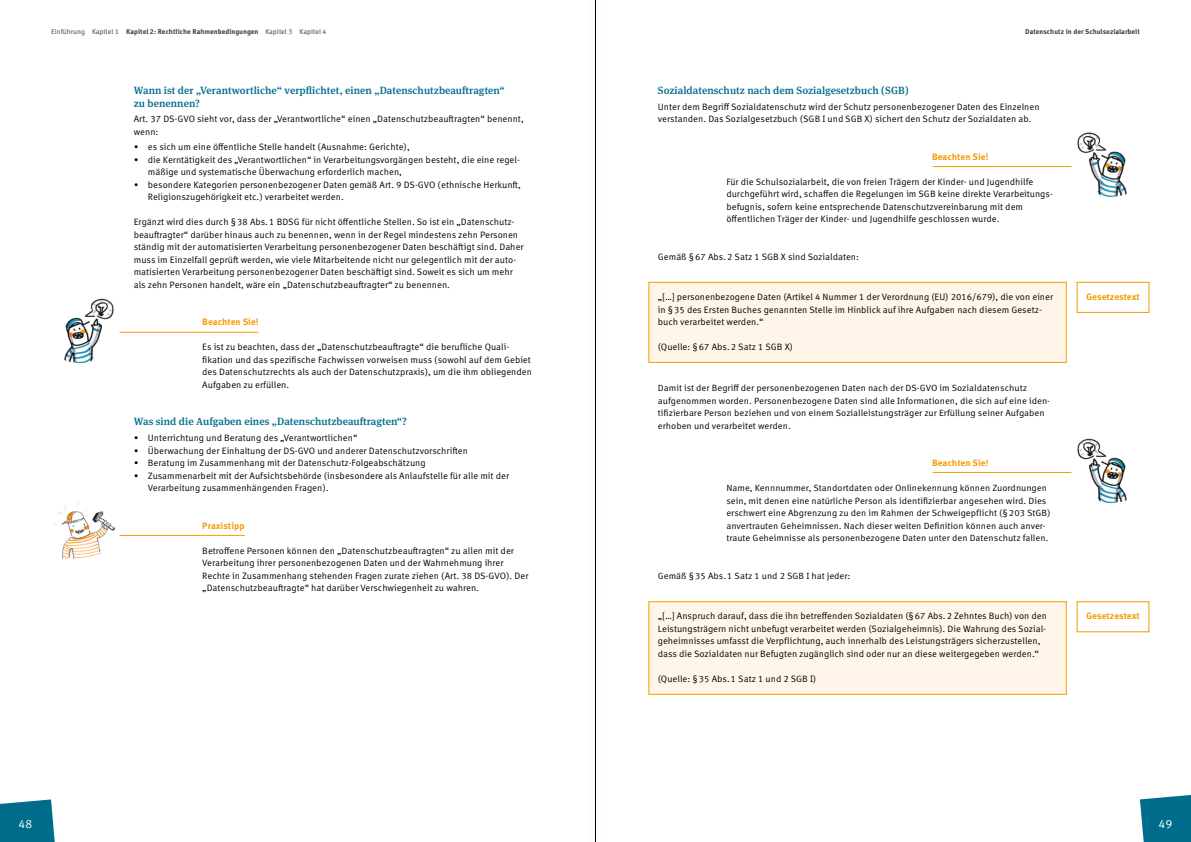
<style>
.page{position:relative;width:1191px;height:842px;background:#fff}
.page>*{position:absolute;margin:0;border:0;box-sizing:border-box;transform-origin:0 0}
.t1{font:12px "Meta Correspondence Pro";color:#fff}
.t2{font:500 10.5px/12.5px "Meta Serif Pro";letter-spacing:.005em;color:#006c8c}
.t3{font:9.2px/12.5px "Meta Correspondence Pro";color:#000}
.t4{font:700 9.2px "Meta Correspondence Pro";color:#f59b00}
.t5{font:9px/12.5px "Meta Correspondence Pro";color:#000}
.t6{font:700 9px "Meta Correspondence Pro";color:#f59b00}
.t7{font:700 7px "Meta Correspondence Pro";color:#3a3a39}
.s1{font-weight:400}
</style>
<div class="page">
<svg style="left:0;top:799px;width:55px;height:43px;background:#187a97"></svg>
<svg style="left:1140px;top:795px;width:51px;height:47px;background:#147795"></svg>
<hr style="left:120px;top:332px;width:138px;height:1px;background:#f59b00">
<div style="left:648px;top:281px;width:419px;height:82px;background:#fff6e9"></div>
<hr style="left:932px;top:166px;width:139px;height:1px;background:#f59b00">
<hr style="left:932px;top:472px;width:139px;height:1px;background:#f59b00">
<img style="left:1077px;top:132px;width:50px;height:66px">
<img style="left:1077px;top:438px;width:50px;height:66px">
<img style="left:64px;top:298px;width:50px;height:65px">
<svg style="left:1076px;top:281px;width:74px;height:32px"></svg>
<div style="left:648px;top:601px;width:419px;height:94px;background:#fff6e9"></div>
<svg style="left:1076px;top:601px;width:74px;height:32px"></svg>
<hr style="left:120px;top:535px;width:125px;height:1px;background:#f59b00">
<img style="left:53px;top:502px;width:62px;height:58px">
<hr style="left:595px;top:0;width:1px;height:842px;background:#000">
<p class="t7" style="left:51px;top:26px;width:277px"><span class="s1">Einführung Kapitel 1</span> Kapitel 2: Rechtliche Rahmenbedingungen <span class="s1">Kapitel 3 Kapitel 4</span></p>
<p class="t2" style="left:134px;top:84px;width:372px">Wann ist der „Verantwortliche“ verpflichtet, einen „Datenschutzbeauftragten“ zu benennen?</p>
<p class="t3" style="left:134px;top:112px;width:391px">Art. 37 DS-GVO sieht vor, dass der „Verantwortliche“ einen „Datenschutzbeauftragten“ benennt, wenn:</p>
<p class="t3" style="left:134px;top:140px;width:278px">• es sich um eine öffentliche Stelle handelt (Ausnahme: Gerichte),</p>
<p class="t3" style="left:148px;top:153px;width:373px;text-indent:-14px">• die Kerntätigkeit des „Verantwortlichen“ in Verarbeitungsvorgängen besteht, die eine regel&shy;mäßige und systematische Überwachung erforderlich machen,</p>
<p class="t3" style="left:148px;top:178px;width:374px;text-indent:-14px">• besondere Kategorien personenbezogener Daten gemäß Art. 9 DS-GVO (ethnische Herkunft,<br>Religionszugehörigkeit etc.) verarbeitet werden.</p>
<p class="t3" style="left:134px;top:215px;width:391px">Ergänzt wird dies durch §38 Abs.1 BDSG für nicht öffentliche Stellen. So ist ein „Datenschutz&shy;beauftragter“ darüber hinaus auch zu benennen, wenn in der Regel mindestens zehn Personen ständig mit der automatisierten Verarbeitung personenbezogener Daten beschäftigt sind. Daher muss im Einzelfall geprüft werden, wie viele Mitarbeitende nicht nur gelegentlich mit der auto&shy;matisierten Verarbeitung personenbezogener Daten beschäftigt sind. Soweit es sich um mehr als zehn Personen handelt, wäre ein „Datenschutzbeauftragter“ zu benennen.</p>
<p class="t4" style="left:202px;top:315px;width:58px">Beachten Sie!</p>
<p class="t3" style="left:202px;top:340px;width:331px">Es ist zu beachten, dass der „Datenschutzbeauftragte“ die berufliche Quali&shy;fikation und das spezifische Fachwissen vorweisen muss (sowohl auf dem Gebiet des Datenschutzrechts als auch der Datenschutzpraxis), um die ihm obliegenden Aufgaben zu erfüllen.</p>
<p class="t2" style="left:134px;top:415px;width:275px">Was sind die Aufgaben eines „Datenschutzbeauftragten“?</p>
<p class="t3" style="left:134px;top:431px;width:225px">• Unterrichtung und Beratung des „Verantwortlichen“</p>
<p class="t3" style="left:134px;top:444px;width:336px">• Überwachung der Einhaltung der DS-GVO und anderer Datenschutzvorschriften</p>
<p class="t3" style="left:134px;top:456px;width:293px">• Beratung im Zusammenhang mit der Datenschutz-Folgeabschätzung</p>
<p class="t3" style="left:148px;top:469px;width:363px;text-indent:-14px">• Zusammenarbeit mit der Aufsichtsbehörde (insbesondere als Anlaufstelle für alle mit der<br>Verarbeitung zusammenhängenden Fragen).</p>
<p class="t4" style="left:202px;top:518px;width:44px">Praxistipp</p>
<p class="t3" style="left:202px;top:544px;width:328px">Betroffene Personen können den „Datenschutzbeauftragten“ zu allen mit der Verarbeitung ihrer personenbezogenen Daten und der Wahrnehmung ihrer Rechte in Zusammenhang stehenden Fragen zurate ziehen (Art. 38 DS-GVO). Der „Datenschutzbeauftragte“ hat darüber Verschwiegenheit zu wahren.</p>
<p class="t7" style="left:1025px;top:26px;width:116px">Datenschutz in der Schulsozialarbeit</p>
<p class="t2" style="left:658px;top:84px;width:252px">Sozialdatenschutz nach dem Sozialgesetzbuch (SGB)</p>
<p class="t3" style="left:658px;top:100px;width:383px">Unter dem Begriff Sozialdatenschutz wird der Schutz personenbezogener Daten des Einzelnen verstanden. Das Sozialgesetzbuch (SGB I und SGB X) sichert den Schutz der Sozialdaten ab.</p>
<p class="t4" style="left:932px;top:149px;width:58px">Beachten Sie!</p>
<p class="t3" style="left:726px;top:175px;width:328px">Für die Schulsozialarbeit, die von freien Trägern der Kinder- und Jugendhilfe durchgeführt wird, schaffen die Regelungen im SGB keine direkte Verarbeitungs&shy;befugnis, sofern keine entsprechende Datenschutzvereinbarung mit dem öffentlichen Träger der Kinder- und Jugendhilfe geschlossen wurde.</p>
<p class="t3" style="left:658px;top:250px;width:203px">Gemäß §67 Abs.2 Satz 1 SGB X sind Sozialdaten:</p>
<p class="t3" style="left:658px;top:290px;width:397px">„[…] personenbezogene Daten (Artikel 4 Nummer 1 der Verordnung (EU) 2016/679), die von einer in §35 des Ersten Buches genannten Stelle im Hinblick auf ihre Aufgaben nach diesem Gesetz&shy;buch verarbeitet werden.“</p>
<p class="t3" style="left:658px;top:340px;width:136px">(Quelle: §67 Abs.2 Satz 1 SGB X)</p>
<p class="t5" style="left:658px;top:381px;width:393px">Damit ist der Begriff der personenbezogenen Daten nach der DS-GVO im Sozialdatenschutz aufgenommen worden. Personenbezogene Daten sind alle Informationen, die sich auf eine iden&shy;tifizierbare Person beziehen und von einem Sozialleistungsträger zur Erfüllung seiner Aufgaben erhoben und verarbeitet werden.</p>
<p class="t6" style="left:932px;top:456px;width:58px">Beachten Sie!</p>
<p class="t5" style="left:726px;top:481px;width:326px">Name, Kennnummer, Standortdaten oder Onlinekennung können Zuordnungen sein, mit denen eine natürliche Person als identifizierbar angesehen wird. Dies erschwert eine Abgrenzung zu den im Rahmen der Schweigepflicht (§203 StGB) anvertrauten Geheimnissen. Nach dieser weiten Definition können auch anver&shy;traute Geheimnisse als personenbezogene Daten unter den Datenschutz fallen.</p>
<p class="t5" style="left:658px;top:569px;width:194px">Gemäß §35 Abs.1 Satz 1 und 2 SGB I hat jeder:</p>
<p class="t3" style="left:658px;top:609px;width:391px">„[…] Anspruch darauf, dass die ihn betreffenden Sozialdaten (§67 Abs.2 Zehntes Buch) von den Leistungsträgern nicht unbefugt verarbeitet werden (Sozialgeheimnis). Die Wahrung des Sozial&shy;geheimnisses umfasst die Verpflichtung, auch innerhalb des Leistungsträgers sicherzustellen, dass die Sozialdaten nur Befugten zugänglich sind oder nur an diese weitergegeben werden.“</p>
<p class="t3" style="left:658px;top:672px;width:160px">(Quelle: §35 Abs.1 Satz 1 und 2 SGB I)</p>
<p class="t4" style="left:1086px;top:290px;width:55px">Gesetzestext</p>
<p class="t4" style="left:1086px;top:609px;width:55px">Gesetzestext</p>
<h1 class="t1" style="left:19px;top:815px;width:15px">48</h1>
<h1 class="t1" style="left:1158px;top:815px;width:15px">49</h1>
</div>
